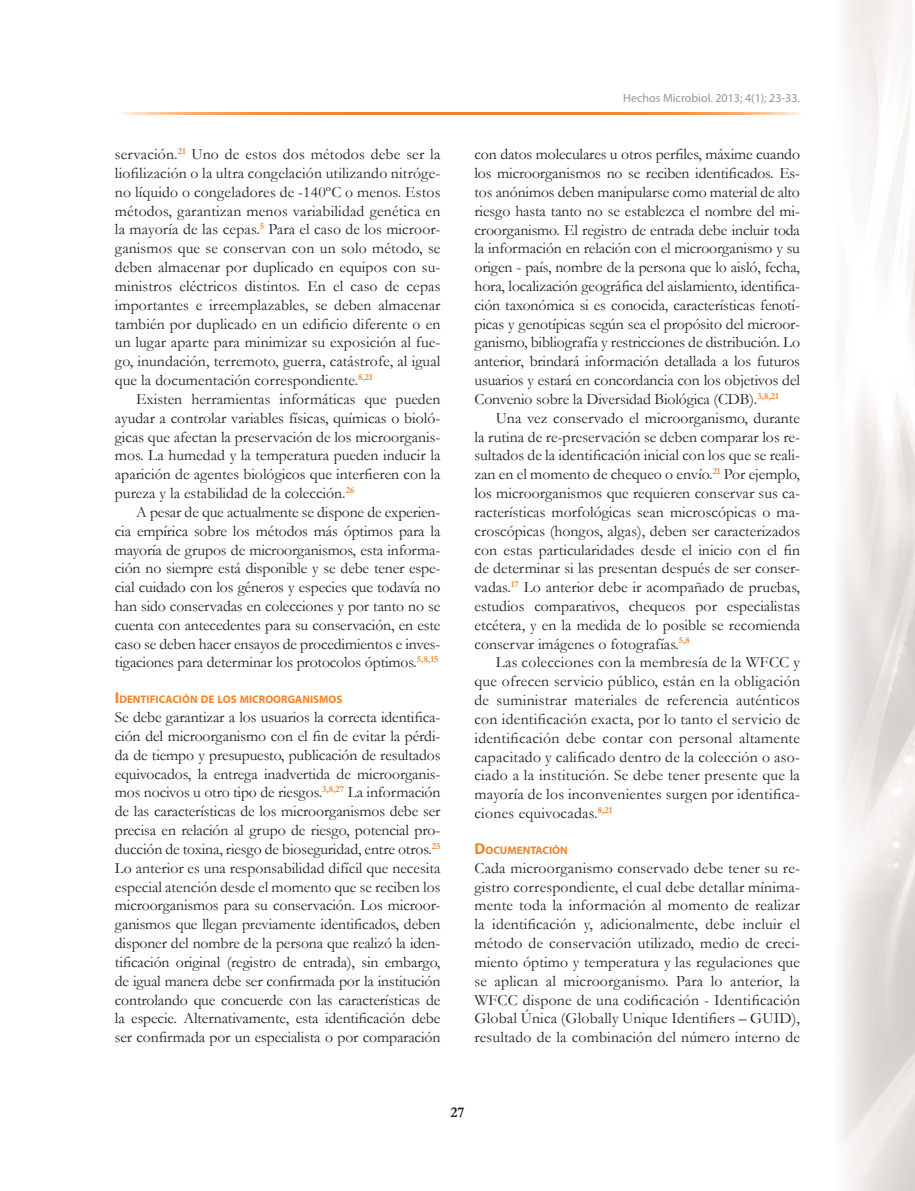
<style>
.page{position:relative;width:915px;height:1191px;background:#fff}
.page>*{position:absolute;margin:0;border:0;box-sizing:border-box;transform-origin:0 0}
.t1{font:15.75px/18.8px "Garamond";color:#231f20;text-align:justify}
.t2{font:700 15px "Garamond";color:#231f20}
.t3{font:12px "Myriad Pro";color:#939598}
.t4{font:700 10.95px "Myriad Pro";color:#f58226}
.s1{font-size:15.75px}
</style>
<div class="page">
<svg style="left:121px;top:112px;width:678px;height:2px"></svg>
<p class="t1" style="left:115px;top:144px;width:327px">servación.<sup>21</sup> Uno de estos dos métodos debe ser la liofilización o la ultra congelación utilizando nitróge&shy;no líquido o congeladores de -140ºC o menos. Estos métodos, garantizan menos variabilidad genética en la mayoría de las cepas.<sup>5</sup> Para el caso de los microor&shy;ganismos que se conservan con un solo método, se deben almacenar por duplicado en equipos con su&shy;ministros eléctricos distintos. En el caso de cepas importantes e irreemplazables, se deben almacenar también por duplicado en un edificio diferente o en un lugar aparte para minimizar su exposición al fue&shy;go, inundación, terremoto, guerra, catástrofe, al igual que la documentación correspondiente.<sup>8,21</sup></p>
<p class="t1" style="left:115px;top:389px;width:327px;text-indent:21px">Existen herramientas informáticas que pueden ayudar a controlar variables físicas, químicas o bioló&shy;gicas que afectan la preservación de los microorganis&shy;mos. La humedad y la temperatura pueden inducir la aparición de agentes biológicos que interfieren con la pureza y la estabilidad de la colección.<sup>26</sup></p>
<p class="t1" style="left:115px;top:502px;width:327px;text-indent:21px">A pesar de que actualmente se dispone de experien&shy;cia empírica sobre los métodos más óptimos para la mayoría de grupos de microorganismos, esta informa&shy;ción no siempre está disponible y se debe tener espe&shy;cial cuidado con los géneros y especies que todavía no han sido conservadas en colecciones y por tanto no se cuenta con antecedentes para su conservación, en este caso se deben hacer ensayos de procedimientos e inves&shy;tigaciones para determinar los protocolos óptimos.<sup>5,8,15</sup></p>
<p class="t4" style="left:115px;top:692px;width:229px"><span class="s1">I</span> DENTIFICACIÓN DE LOS MICROORGANISMOS</p>
<p class="t1" style="left:115px;top:707px;width:327px">Se debe garantizar a los usuarios la correcta identifica&shy;ción del microorganismo con el fin de evitar la pérdi&shy;da de tiempo y presupuesto, publicación de resultados equivocados, la entrega inadvertida de microorganis&shy;mos nocivos u otro tipo de riesgos.<sup>3,8,27</sup> La información de las características de los microorganismos debe ser precisa en relación al grupo de riesgo, potencial pro&shy;ducción de toxina, riesgo de bioseguridad, entre otros.<sup>25<br></sup>Lo anterior es una responsabilidad difícil que necesita especial atención desde el momento que se reciben los microorganismos para su conservación. Los microor&shy;ganismos que llegan previamente identificados, deben disponer del nombre de la persona que realizó la iden&shy;tificación original (registro de entrada), sin embargo, de igual manera debe ser confirmada por la institución controlando que concuerde con las características de la especie. Alternativamente, esta identificación debe ser confirmada por un especialista o por comparación</p>
<p class="t3" style="left:623px;top:90px;width:178px">Hechos Microbiol. 2013; 4(1); 23-33.</p>
<p class="t1" style="left:474px;top:144px;width:327px">con datos moleculares u otros perfiles, máxime cuando los microorganismos no se reciben identificados. Es&shy;tos anónimos deben manipularse como material de alto riesgo hasta tanto no se establezca el nombre del mi&shy;croorganismo. El registro de entrada debe incluir toda la información en relación con el microorganismo y su origen - país, nombre de la persona que lo aisló, fecha, hora, localización geográfica del aislamiento, identifica&shy;ción taxonómica si es conocida, características fenotí&shy;picas y genotípicas según sea el propósito del microor&shy;ganismo, bibliografía y restricciones de distribución. Lo anterior, brindará información detallada a los futuros usuarios y estará en concordancia con los objetivos del Convenio sobre la Diversidad Biológica (CDB).<sup>3,8,21</sup></p>
<p class="t1" style="left:474px;top:408px;width:327px;text-indent:21px">Una vez conservado el microorganismo, durante la rutina de re-preservación se deben comparar los re&shy;sultados de la identificación inicial con los que se reali&shy;zan en el momento de chequeo o envío.<sup>21</sup> Por ejemplo, los microorganismos que requieren conservar sus ca&shy;racterísticas morfológicas sean microscópicas o ma&shy;croscópicas (hongos, algas), deben ser caracterizados con estas particularidades desde el inicio con el fin de determinar si las presentan después de ser conser&shy;vadas.<sup>17</sup> Lo anterior debe ir acompañado de pruebas, estudios comparativos, chequeos por especialistas etcétera, y en la medida de lo posible se recomienda conservar imágenes o fotografías.<sup>5,8</sup></p>
<p class="t1" style="left:474px;top:652px;width:327px;text-indent:21px">Las colecciones con la membresía de la WFCC y que ofrecen servicio público, están en la obligación de suministrar materiales de referencia auténticos con identificación exacta, por lo tanto el servicio de identificación debe contar con personal altamente capacitado y calificado dentro de la colección o aso&shy;ciado a la institución. Se debe tener presente que la mayoría de los inconvenientes surgen por identifica&shy;ciones equivocadas.<sup>8,21</sup></p>
<p class="t4" style="left:474px;top:843px;width:95px"><span class="s1">D</span>OCUMENTACIÓN</p>
<p class="t1" style="left:474px;top:858px;width:327px">Cada microorganismo conservado debe tener su re&shy;gistro correspondiente, el cual debe detallar mínima&shy;mente toda la información al momento de realizar la identificación y, adicionalmente, debe incluir el método de conservación utilizado, medio de creci&shy;miento óptimo y temperatura y las regulaciones que se aplican al microorganismo. Para lo anterior, la WFCC dispone de una codificación - Identificación Global Única (Globally Unique Identifiers – GUID), resultado de la combinación del número interno de</p>
<p class="t2" style="left:450px;top:1102px;width:16px">27</p>
</div>
